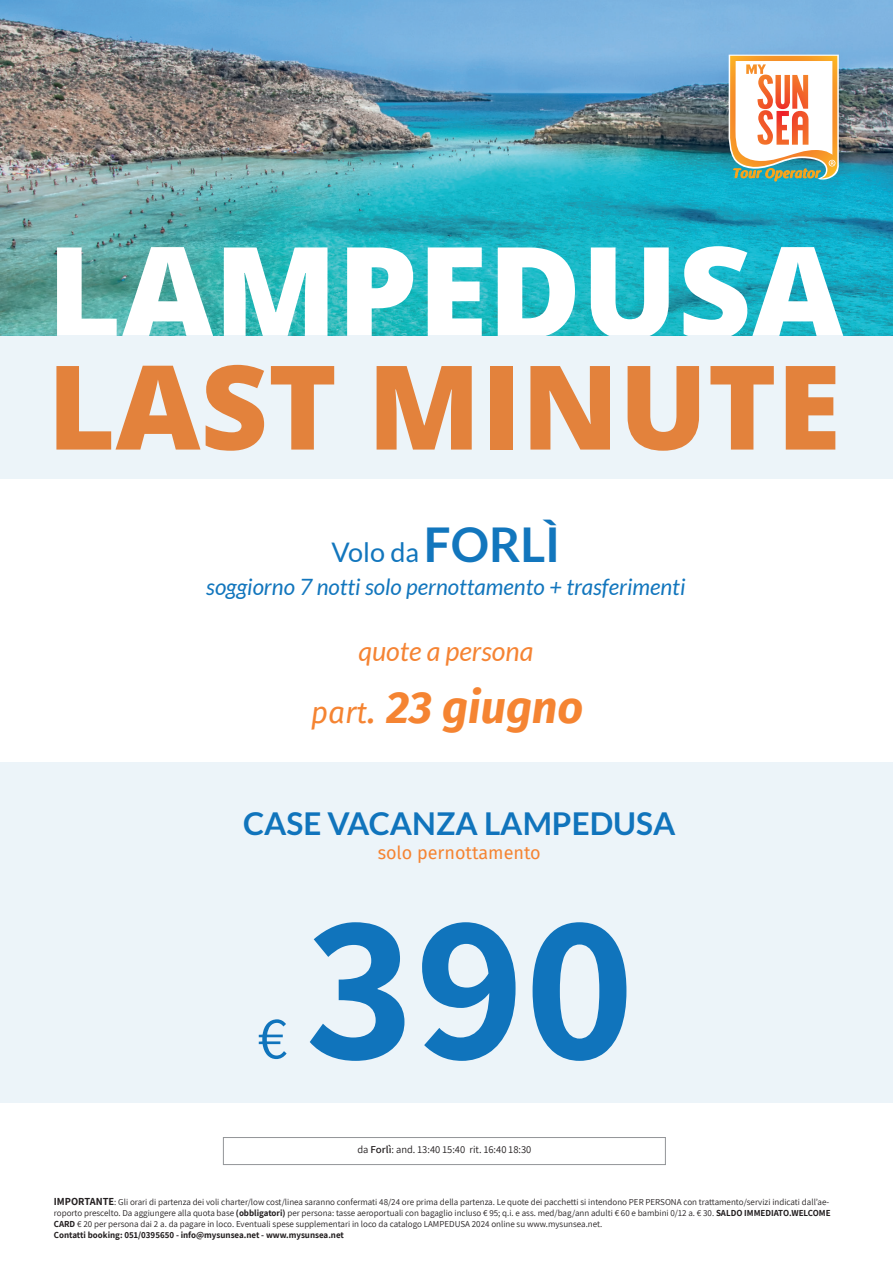
<style>
.page{position:relative;width:893px;height:1263px;background:#fff}
.page>*{position:absolute;margin:0;border:0;box-sizing:border-box;transform-origin:0 0}
.t1{font:700 210px "Assistant";color:#1074bc}
.t2{font:800 127.5px "Open Sans";color:#fff}
.t3{font:800 117px "Open Sans";color:#f58432}
.t4{font:60px "Assistant";color:#1074bc}
.t5{font:italic 700 45px "Fira Sans";color:#f58432}
.t6{font:700 31.5px "Lato";color:#1074bc}
.t7{font:italic 27px "Lato";color:#f58434}
.t8{font:27px "Lato";color:#1276bd}
.t9{font:italic 22.5px "Lato";color:#1276bd}
.t10{font:18px "Fira Sans";color:#f58432}
.t11{font:10.5px "Assistant";color:#231f20}
.t12{font:9px/10.8px "Assistant";color:#231f20}
.s1{font-weight:700;font-size:48px}
.s2{font-weight:400;font-size:30px}
.s3{font-weight:400;font-size:37.5px}
.s4{font-weight:600}
.s5{font-weight:700;font-size:10.5px}
.s6{font-weight:700}
</style>
<div class="page">
<img style="left:0;top:0;width:893px;height:335px">
<svg style="left:729px;top:55px;width:110px;height:127px"></svg>
<div style="left:0;top:335px;width:893px;height:143px;background:#ecf4f9"></div>
<div style="left:223px;top:1137px;width:443px;height:28px;border:1px solid #939598"></div>
<div style="left:0;top:762px;width:893px;height:341px;background:#ecf4f9"></div>
<h2 class="t2" style="left:47px;top:195px;width:798px">LAMPEDUSA</h2>
<h3 class="t3" style="left:47px;top:318px;width:795px">LAST MINUTE</h3>
<h3 class="t8" style="left:331px;top:537px;width:230px">Volo da <span class="s1">FORLÌ</span></h3>
<h3 class="t9" style="left:206px;top:574px;width:481px">soggiorno 7 notti solo pernottamento + trasferimenti</h3>
<h3 class="t7" style="left:358px;top:636px;width:176px">quote a persona</h3>
<h3 class="t5" style="left:311px;top:669px;width:274px"><span class="s2">part</span><span class="s3">.</span> 23 giugno</h3>
<h3 class="t6" style="left:243px;top:805px;width:434px">CASE VACANZA LAMPEDUSA</h3>
<h3 class="t10" style="left:378px;top:839px;width:165px">solo pernottamento</h3>
<h3 class="t4" style="left:257px;top:997px;width:31px">€</h3>
<h1 class="t1" style="left:305px;top:844px;width:331px">390</h1>
<p class="t11" style="left:357px;top:1142px;width:175px">da <span class="s4">Forlì</span>: and. 13:40 15:40 rit. 16:40 18:30</p>
<p class="t12" style="left:54px;top:1196px;width:778px"><span class="s5">IMPORTANTE</span>: Gli orari di partenza dei voli charter/low cost/linea saranno confermati 48/24 ore prima della partenza. Le quote dei pacchetti si intendono PER PERSONA con trattamento/servizi indicati dall’ae&shy;roporto prescelto. Da aggiungere alla quota base <span class="s6">(obbligatori)</span> per persona: tasse aeroportuali con bagaglio incluso € 95; q.i. e ass. med/bag/ann adulti € 60 e bambini 0/12 a. € 30. <span class="s6">SALDO IMMEDIATO.WELCOME CARD</span> € 20 per persona dai 2 a. da pagare in loco. Eventuali spese supplementari in loco da catalogo LAMPEDUSA 2024 online su www.mysunsea.net.<br><span class="s6">Contatti booking: 051/0395650 - info@mysunsea.net - www.mysunsea.net</span></p>
</div>
